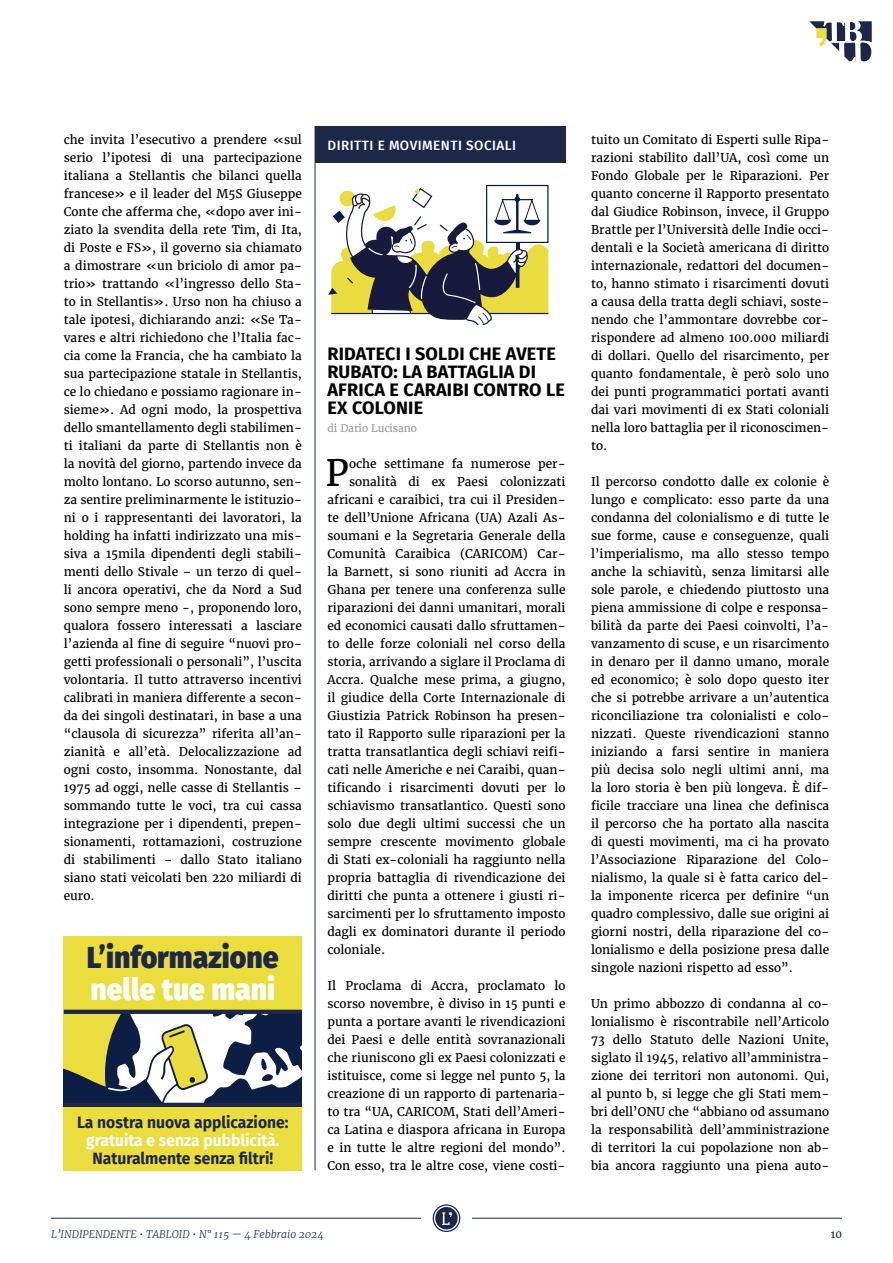
<style>
.page{position:relative;width:893px;height:1263px;background:#fff}
.page>*{position:absolute;margin:0;border:0;box-sizing:border-box;transform-origin:0 0}
.t1{font:36.15px "Merriweather";color:#000}
.t2{font:900 30px "Fira Sans";color:#1d2849;scale:.95 1}
.t3{font:900 30px "Fira Sans";color:#fff;scale:.95 1}
.t4{font:700 18px/18px "Fira Sans";letter-spacing:.01em;color:#000}
.t5{font:700 16.5px "Fira Sans";color:#1d2849;scale:.95 1}
.t6{font:700 16.5px "Fira Sans";color:#fff;scale:.95 1}
.t7{font:500 13.5px "Fira Sans";letter-spacing:.035em;color:#fff}
.t8{font:12px/18px "Merriweather";color:#000;text-align:justify}
.t9{font:italic 300 10.5px "Merriweather";color:#1d2849}
.t10{font:10.5px "Merriweather";letter-spacing:-.015em;color:#9d9d9c}
.t11{font:10.5px "Merriweather";color:#1d2849}
</style>
<div class="page">
<hr style="left:51px;top:1218px;width:370px;height:1px;background:#1d2849">
<hr style="left:472px;top:1218px;width:370px;height:1px;background:#1d2849">
<svg style="left:433px;top:1204px;width:27px;height:28px"></svg>
<svg style="left:809px;top:21px;width:63px;height:41px"></svg>
<div style="left:315px;top:126px;width:250px;height:36px;background:#1d2849"></div>
<hr style="left:315px;top:126px;width:1px;height:1044px;background:#1d2849">
<div style="left:486px;top:185px;width:63px;height:58px;border:1px solid #0c1e44"></div>
<svg style="left:328px;top:188px;width:220px;height:136px"></svg>
<div style="left:64px;top:936px;width:238px;height:234px;background:#ebdd3e"></div>
<svg style="left:64px;top:1014px;width:238px;height:89px"></svg>
<hr style="left:64px;top:1010px;width:238px;height:4px;background:#1d2849">
<hr style="left:64px;top:1103px;width:238px;height:4px;background:#1d2849">
<p class="t8" style="left:64px;top:131px;width:240px">che invita l’esecutivo a prendere «sul serio l’ipotesi di una partecipazione italiana a Stellantis che bilanci quella francese» e il leader del M5S Giuseppe Conte che afferma che, «dopo aver ini&shy;ziato la svendita della rete Tim, di Ita, di Poste e FS», il governo sia chiamato a dimostrare «un briciolo di amor pa&shy;trio» trattando «l’ingresso dello Sta&shy;to in Stellantis». Urso non ha chiuso a tale ipotesi, dichiarando anzi: «Se Ta&shy;vares e altri richiedono che l’Italia fac&shy;cia come la Francia, che ha cambiato la sua partecipazione statale in Stellantis, ce lo chiedano e possiamo ragionare in&shy;sieme». Ad ogni modo, la prospettiva dello smantellamento degli stabilimen&shy;ti italiani da parte di Stellantis non è la novità del giorno, partendo invece da molto lontano. Lo scorso autunno, sen&shy;za sentire preliminarmente le istituzio&shy;ni o i rappresentanti dei lavoratori, la holding ha infatti indirizzato una mis&shy;siva a 15mila dipendenti degli stabili&shy;menti dello Stivale – un terzo di quel&shy;li ancora operativi, che da Nord a Sud sono sempre meno -, proponendo loro, qualora fossero interessati a lasciare l’azienda al fine di seguire “nuovi pro&shy;getti professionali o personali”, l’uscita volontaria. Il tutto attraverso incentivi calibrati in maniera differente a secon&shy;da dei singoli destinatari, in base a una “clausola di sicurezza” riferita all’an&shy;zianità e all’età. Delocalizzazione ad ogni costo, insomma. Nonostante, dal 1975 ad oggi, nelle casse di Stellantis – sommando tutte le voci, tra cui cassa integrazione per i dipendenti, prepen&shy;sionamenti, rottamazioni, costruzione di stabilimenti – dallo Stato italiano siano stati veicolati ben 220 miliardi di euro.</p>
<p class="t7" style="left:327px;top:135px;width:190px">DIRITTI E MOVIMENTI SOCIALI</p>
<h3 class="t4" style="left:327px;top:343px;width:239px">RIDATECI I SOLDI CHE AVETE<br>RUBATO: LA BATTAGLIA DI<br>AFRICA E CARAIBI CONTRO LE<br>EX COLONIE</h3>
<p class="t10" style="left:327px;top:422px;width:91px">di Dario Lucisano</p>
<h1 class="t1" style="left:326px;top:450px;width:25px">P</h1>
<p class="t8" style="left:349px;top:455px;width:218px">oche settimane fa numerose per-</p>
<p class="t8" style="left:349px;top:473px;width:218px">sonalità di ex Paesi colonizzati</p>
<p class="t8" style="left:327px;top:491px;width:240px">africani e caraibici, tra cui il Presiden-</p>
<p class="t8" style="left:327px;top:509px;width:240px">te dell’Unione Africana (UA) Azali As-</p>
<p class="t8" style="left:327px;top:527px;width:240px">soumani e la Segretaria Generale della</p>
<p class="t8" style="left:327px;top:545px;width:240px">Comunità Caraibica (CARICOM) Car-</p>
<p class="t8" style="left:327px;top:563px;width:240px">la Barnett, si sono riuniti ad Accra in</p>
<p class="t8" style="left:327px;top:581px;width:240px">Ghana per tenere una conferenza sulle</p>
<p class="t8" style="left:327px;top:599px;width:240px">riparazioni dei danni umanitari, morali</p>
<p class="t8" style="left:327px;top:617px;width:240px">ed economici causati dallo sfruttamen-</p>
<p class="t8" style="left:327px;top:635px;width:240px">to delle forze coloniali nel corso della</p>
<p class="t8" style="left:327px;top:653px;width:240px">storia, arrivando a siglare il Proclama di</p>
<p class="t8" style="left:327px;top:671px;width:240px">Accra. Qualche mese prima, a giugno,</p>
<p class="t8" style="left:327px;top:689px;width:240px">il giudice della Corte Internazionale di</p>
<p class="t8" style="left:327px;top:707px;width:240px">Giustizia Patrick Robinson ha presen-</p>
<p class="t8" style="left:327px;top:725px;width:240px">tato il Rapporto sulle riparazioni per la</p>
<p class="t8" style="left:327px;top:743px;width:240px">tratta transatlantica degli schiavi reifi-</p>
<p class="t8" style="left:327px;top:761px;width:240px">cati nelle Americhe e nei Caraibi, quan-</p>
<p class="t8" style="left:327px;top:779px;width:240px">tificando i risarcimenti dovuti per lo</p>
<p class="t8" style="left:327px;top:797px;width:240px">schiavismo transatlantico. Questi sono</p>
<p class="t8" style="left:327px;top:815px;width:240px">solo due degli ultimi successi che un</p>
<p class="t8" style="left:327px;top:833px;width:240px">sempre crescente movimento globale</p>
<p class="t8" style="left:327px;top:851px;width:240px">di Stati ex-coloniali ha raggiunto nella</p>
<p class="t8" style="left:327px;top:869px;width:240px">propria battaglia di rivendicazione dei</p>
<p class="t8" style="left:327px;top:887px;width:240px">diritti che punta a ottenere i giusti ri-</p>
<p class="t8" style="left:327px;top:905px;width:240px">sarcimenti per lo sfruttamento imposto</p>
<p class="t8" style="left:327px;top:923px;width:240px">dagli ex dominatori durante il periodo</p>
<p class="t8" style="left:327px;top:941px;width:59px">coloniale.</p>
<p class="t8" style="left:327px;top:977px;width:240px">Il Proclama di Accra, proclamato lo scorso novembre, è diviso in 15 punti e punta a portare avanti le rivendicazioni dei Paesi e delle entità sovranazionali che riuniscono gli ex Paesi colonizzati e istituisce, come si legge nel punto 5, la creazione di un rapporto di partenaria&shy;to tra “UA, CARICOM, Stati dell’Ameri&shy;ca Latina e diaspora africana in Europa e in tutte le altre regioni del mondo”.<br>Con esso, tra le altre cose, viene costi-</p>
<h2 class="t2" style="left:87px;top:931px;width:203px">L’informazione</h2>
<h2 class="t3" style="left:90px;top:962px;width:196px">nelle tue mani</h2>
<h3 class="t5" style="left:77px;top:1108px;width:224px">La nostra nuova applicazione:</h3>
<h3 class="t6" style="left:86px;top:1126px;width:205px">gratuita e senza pubblicità.</h3>
<h3 class="t5" style="left:92px;top:1144px;width:192px">Naturalmente senza filtri!</h3>
<p class="t8" style="left:591px;top:131px;width:240px">tuito un Comitato di Esperti sulle Ripa&shy;razioni stabilito dall’UA, così come un Fondo Globale per le Riparazioni. Per quanto concerne il Rapporto presentato dal Giudice Robinson, invece, il Gruppo Brattle per l’Università delle Indie occi&shy;dentali e la Società americana di diritto internazionale, redattori del documen&shy;to, hanno stimato i risarcimenti dovuti a causa della tratta degli schiavi, soste&shy;nendo che l’ammontare dovrebbe cor&shy;rispondere ad almeno 100.000 miliardi di dollari. Quello del risarcimento, per quanto fondamentale, è però solo uno dei punti programmatici portati avanti dai vari movimenti di ex Stati coloniali nella loro battaglia per il riconoscimen&shy;to.</p>
<p class="t8" style="left:591px;top:473px;width:240px">Il percorso condotto dalle ex colonie è lungo e complicato: esso parte da una condanna del colonialismo e di tutte le sue forme, cause e conseguenze, quali l’imperialismo, ma allo stesso tempo anche la schiavitù, senza limitarsi alle sole parole, e chiedendo piuttosto una piena ammissione di colpe e responsa&shy;bilità da parte dei Paesi coinvolti, l’a&shy;vanzamento di scuse, e un risarcimento in denaro per il danno umano, morale ed economico; è solo dopo questo iter che si potrebbe arrivare a un’autentica riconciliazione tra colonialisti e colo&shy;nizzati. Queste rivendicazioni stanno iniziando a farsi sentire in maniera più decisa solo negli ultimi anni, ma la loro storia è ben più longeva. È dif&shy;ficile tracciare una linea che definisca il percorso che ha portato alla nascita di questi movimenti, ma ci ha provato l’Associazione Riparazione del Colo&shy;nialismo, la quale si è fatta carico del&shy;la imponente ricerca per definire “un quadro complessivo, dalle sue origini ai giorni nostri, della riparazione del co&shy;lonialismo e della posizione presa dalle singole nazioni rispetto ad esso”.</p>
<p class="t8" style="left:591px;top:995px;width:240px">Un primo abbozzo di condanna al co&shy;lonialismo è riscontrabile nell’Articolo 73 dello Statuto delle Nazioni Unite, siglato il 1945, relativo all’amministra&shy;zione dei territori non autonomi. Qui, al punto b, si legge che gli Stati mem&shy;bri dell’ONU che “abbiano od assumano la responsabilità dell’amministrazione di territori la cui popolazione non ab&shy;bia ancora raggiunto una piena auto-</p>
<p class="t9" style="left:51px;top:1227px;width:274px">L’INDIPENDENTE • TABLOID • N° 115 — 4 Febbraio 2024</p>
<p class="t11" style="left:831px;top:1227px;width:13px">10</p>
</div>
